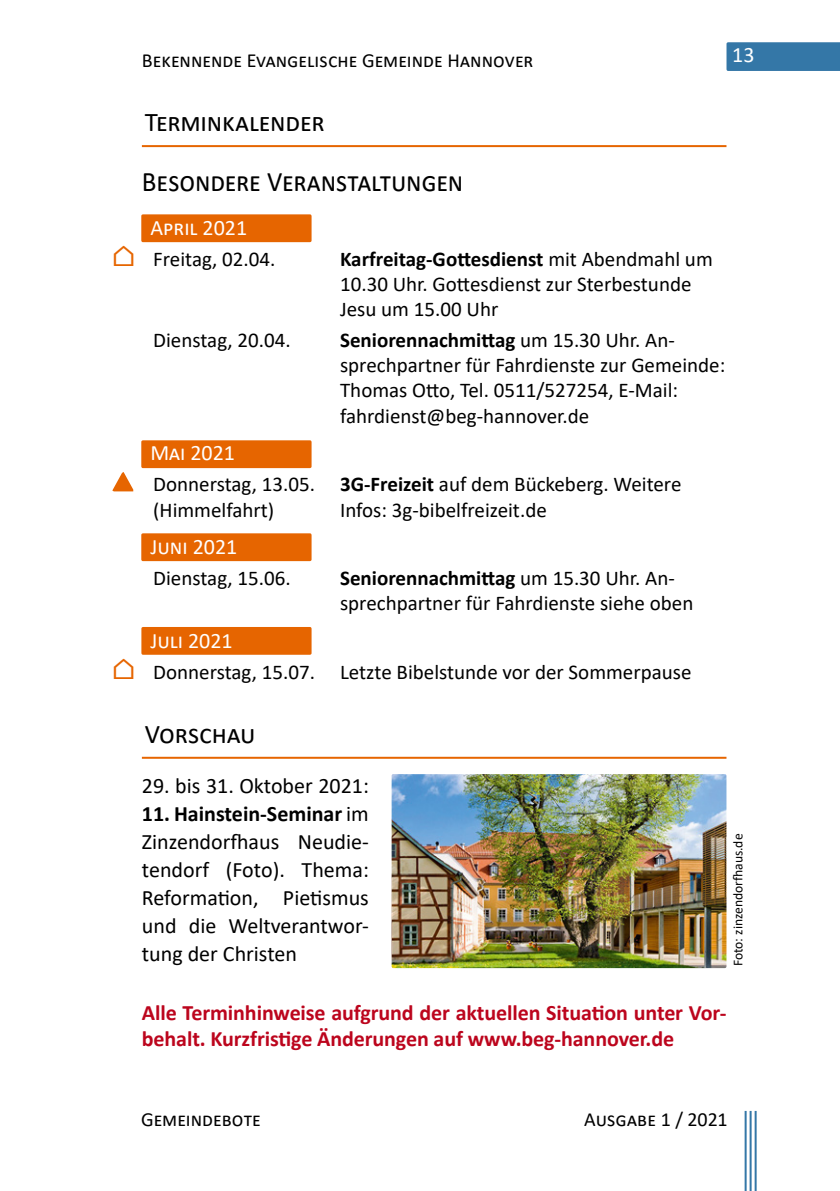
<style>
.page{position:relative;width:840px;height:1191px;background:#fff}
.page>*{position:absolute;margin:0;border:0;box-sizing:border-box;transform-origin:0 0}
.t1{font:28.4px "Calibri";letter-spacing:-.01em;color:#000;scale:.95 1}
.t2{font:700 28px "Calibri";color:#e66500}
.t3{font:27px "Calibri";letter-spacing:-.01em;color:#000}
.t4{font:22px/28px "Calibri";color:#000;text-align:justify}
.t5{font:700 22px/26.4px "Calibri";letter-spacing:-.005em;color:#bc051d}
.t6{font:22px "Calibri";color:#fff}
.t7{font:21px/25.2px "Calibri";color:#000}
.t8{font:20px "Calibri";color:#000}
.t9{font:13.6px "Calibri";letter-spacing:-.005em;color:#000}
.s1{font-weight:700}
</style>
<div class="page">
<div style="left:726px;top:42px;width:113px;height:29px;background:#3477a7"></div>
<hr style="left:754px;top:1111px;width:2px;height:80px;background:#3477a7">
<hr style="left:749px;top:1111px;width:2px;height:80px;background:#3477a7">
<hr style="left:744px;top:1111px;width:2px;height:80px;background:#3477a7">
<svg style="left:112px;top:472px;width:22px;height:20px"></svg>
<div style="left:141px;top:627px;width:170px;height:28px;background:#e66500;border-radius:2px"></div>
<div style="left:141px;top:214px;width:170px;height:28px;background:#e66500;border-radius:2px"></div>
<div style="left:141px;top:533px;width:170px;height:28px;background:#e66500;border-radius:2px"></div>
<div style="left:141px;top:440px;width:170px;height:28px;background:#e66500;border-radius:2px"></div>
<hr style="left:142px;top:145px;width:584px;height:2px;background:#e66500">
<img style="left:391px;top:774px;width:335px;height:194px">
<hr style="left:142px;top:757px;width:584px;height:2px;background:#e66500">
<p class="t8" style="left:142px;top:46px;width:393px">Bekennende Evangelische Gemeinde Hannover</p>
<p class="t6" style="left:731px;top:39px;width:24px">13</p>
<p class="t3" style="left:145px;top:104px;width:181px">Terminkalender</p>
<h2 class="t2" style="left:111px;top:237px;width:26px">⌂</h2>
<h2 class="t2" style="left:111px;top:650px;width:26px">⌂</h2>
<h1 class="t1" style="left:142px;top:162px;width:339px">Besondere Veranstaltungen</h1>
<p class="t6" style="left:150px;top:212px;width:98px">April 2021</p>
<p class="t7" style="left:153px;top:246px;width:124px">Freitag, 02.04.</p>
<p class="t7" style="left:340px;top:246px;width:374px"><span class="s1">Karfreitag-Gottesdienst</span> mit Abendmahl um<br>10.30 Uhr. Gottesdienst zur Sterbestunde<br>Jesu um 15.00 Uhr</p>
<p class="t7" style="left:153px;top:327px;width:139px">Dienstag, 20.04.</p>
<p class="t7" style="left:340px;top:327px;width:386px"><span class="s1">Seniorennachmittag</span> um 15.30 Uhr. An&shy;sprechpartner für Fahrdienste zur Gemeinde:<br>Thomas Otto, Tel. 0511/527254, E-Mail: fahrdienst@beg-hannover.de</p>
<p class="t6" style="left:150px;top:438px;width:86px">Mai 2021</p>
<p class="t7" style="left:153px;top:471px;width:163px">Donnerstag, 13.05. (Himmelfahrt)</p>
<p class="t7" style="left:340px;top:471px;width:343px"><span class="s1">3G-Freizeit</span> auf dem Bückeberg. Weitere<br>Infos: 3g-bibelfreizeit.de</p>
<p class="t6" style="left:150px;top:532px;width:88px">Juni 2021</p>
<p class="t7" style="left:153px;top:565px;width:139px">Dienstag, 15.06.</p>
<p class="t7" style="left:340px;top:565px;width:354px"><span class="s1">Seniorennachmittag</span> um 15.30 Uhr. An&shy;sprechpartner für Fahrdienste siehe oben</p>
<p class="t6" style="left:150px;top:625px;width:84px">Juli 2021</p>
<p class="t7" style="left:153px;top:659px;width:539px">Donnerstag, 15.07. Letzte Bibelstunde vor der Sommerpause</p>
<p class="t3" style="left:145px;top:715px;width:112px">Vorschau</p>
<p class="t4" style="left:142px;top:771px;width:228px">29. bis 31. Oktober 2021:</p>
<p class="t4" style="left:142px;top:799px;width:228px"><span class="s1">11. Hainstein-Seminar</span> im Zinzendorfhaus Neudie&shy;tendorf (Foto). Thema:<br>Reformation, Pietismus und die Weltverantwor&shy;tung der Christen</p>
<p class="t9" style="left:728px;top:966px;width:134px;rotate:-90deg">Foto: zinzendorfhaus.de</p>
<p class="t5" style="left:142px;top:999px;width:585px">Alle Terminhinweise aufgrund der aktuellen Situation unter Vor&shy;behalt. Kurzfristige Änderungen auf www.beg-hannover.de</p>
<p class="t8" style="left:141px;top:1105px;width:121px">Gemeindebote</p>
<p class="t8" style="left:584px;top:1105px;width:145px">Ausgabe 1 / 2021</p>
</div>
